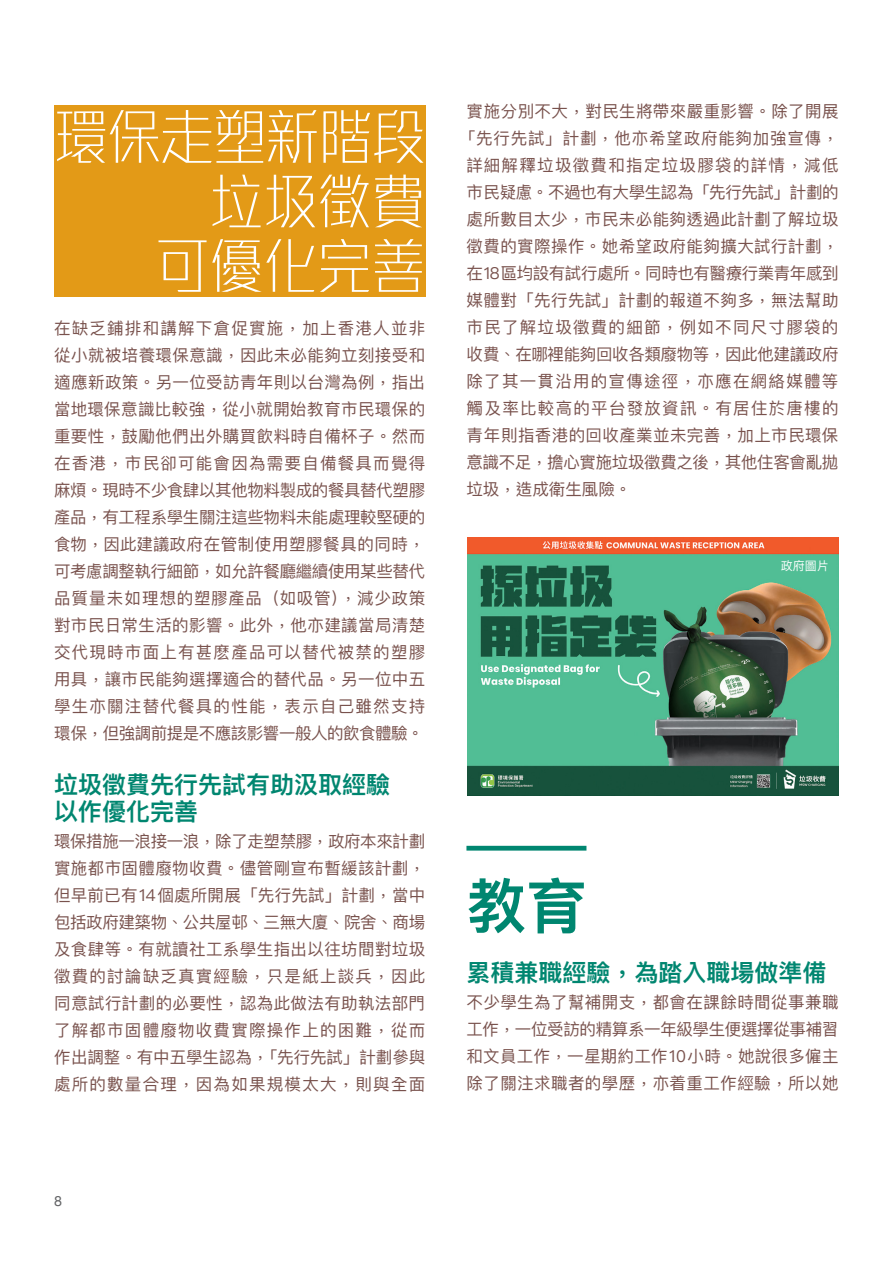
<style>
.page{position:relative;width:893px;height:1263px;background:#fff}
.page>*{position:absolute;margin:0;border:0;box-sizing:border-box;transform-origin:0 0}
.t1{font:300 60px/64.5px "M Stiff Hei HK";color:#fff;text-align:right;scale:.9 1}
.t2{font:600 60px "Ping Fang HK";color:#008670}
.t3{font:600 24px/27px "Ping Fang HK";color:#008670}
.t4{font:16.5px/27px "Ping Fang HK";letter-spacing:.025em;color:#79524d;text-align:justify}
.t5{font:16.5px "Ping Fang HK";letter-spacing:.075em;color:#79524d}
.t6{font:16.5px "Ping Fang HK";letter-spacing:-.025em;color:#79524d}
.t7{font:16.5px "Ping Fang HK";letter-spacing:-.02em;color:#79524d}
.t8{font:16.5px "Ping Fang HK";letter-spacing:.05em;color:#79524d}
.t9{font:16.5px "Ping Fang HK";letter-spacing:.08em;color:#79524d}
.t10{font:16.5px "Ping Fang HK";color:#79524d}
.t11{font:14.25px "Helvetica Neue";color:#636466}
.t12{font:12px "Ping Fang HK";color:#fff}
</style>
<div class="page">
<div style="left:466px;top:846px;width:120px;height:5px;background:#008670"></div>
<img style="left:468px;top:537px;width:371px;height:258px">
<div style="left:54px;top:105px;width:371px;height:191px;background:#e39a17"></div>
<h1 class="t1" style="left:54px;top:104px;width:414px">環保走塑新階段垃圾徵費<br>可優化完善</h1>
<p class="t4" style="left:54px;top:314px;width:373px">在缺乏鋪排和講解下倉促實施，加上香港人並非從小就被培養環保意識，因此未必能夠立刻接受和適應新政策。另一位受訪青年則以台灣為例，指出當地環保意識比較強，從小就開始教育市民環保的重要性，鼓勵他們出外購買飲料時自備杯子。然而在香港，市民卻可能會因為需要自備餐具而覺得麻煩。現時不少食肆以其他物料製成的餐具替代塑膠產品，有工程系學生關注這些物料未能處理較堅硬的食物，因此建議政府在管制使用塑膠餐具的同時，可考慮調整執行細節，如允許餐廳繼續使用某些替代品質量未如理想的塑膠產品（如吸管），減少政策對市民日常生活的影響。此外，他亦建議當局清楚交代現時市面上有甚麽產品可以替代被禁的塑膠用具，讓市民能夠選擇適合的替代品。另一位中五學生亦關注替代餐具的性能，表示自己雖然支持環保，但強調前提是不應該影響一般人的飲食體驗。</p>
<h2 class="t3" style="left:54px;top:771px;width:337px">垃圾徵費先行先試有助汲取經驗以作優化完善</h2>
<p class="t4" style="left:54px;top:827px;width:373px">環保措施一浪接一浪，除了走塑禁膠，政府本來計劃實施都市固體廢物收費。儘管剛宣布暫緩該計劃，但早前已有14個處所開展「先行先試」計劃，當中包括政府建築物、公共屋邨、三無大廈、院舍、商場及食肆等。有就讀社工系學生指出以往坊間對垃圾徵費的討論缺乏真實經驗，只是紙上談兵，因此同意試行計劃的必要性，認為此做法有助執法部門了解都市固體廢物收費實際操作上的困難，從而作出調整。有中五學生認為，「先行先試」計劃參與處所的數量合理，因為如果規模太大，則與全面</p>
<p class="t11" style="left:54px;top:1191px;width:9px">8</p>
<p class="t4" style="left:466px;top:97px;width:374px">實施分別不大，對民生將帶來嚴重影響。除了開展</p>
<p class="t8" style="left:459px;top:128px;width:381px">「先行先試」計劃，他亦希望政府能夠加強宣傳，</p>
<p class="t9" style="left:466px;top:155px;width:374px">詳細解釋垃圾徵費和指定垃圾膠袋的詳情，減低</p>
<p class="t6" style="left:466px;top:182px;width:374px">市民疑慮。不過也有大學生認為「先行先試」計劃的</p>
<p class="t4" style="left:466px;top:205px;width:374px">處所數目太少，市民未必能夠透過此計劃了解垃圾</p>
<p class="t4" style="left:466px;top:232px;width:374px">徵費的實際操作。她希望政府能夠擴大試行計劃，</p>
<p class="t6" style="left:466px;top:263px;width:374px">在18區均設有試行處所。同時也有醫療行業青年感到</p>
<p class="t4" style="left:466px;top:286px;width:374px">媒體對「先行先試」計劃的報道不夠多，無法幫助</p>
<p class="t5" style="left:466px;top:317px;width:373px">市民了解垃圾徵費的細節，例如不同尺寸膠袋的</p>
<p class="t7" style="left:466px;top:344px;width:374px">收費、在哪裡能夠回收各類廢物等，因此他建議政府</p>
<p class="t5" style="left:466px;top:371px;width:373px">除了其一貫沿用的宣傳途徑，亦應在網絡媒體等</p>
<p class="t5" style="left:466px;top:398px;width:374px">觸及率比較高的平台發放資訊。有居住於唐樓的</p>
<p class="t4" style="left:466px;top:421px;width:373px">青年則指香港的回收產業並未完善，加上市民環保</p>
<p class="t7" style="left:466px;top:452px;width:373px">意識不足，擔心實施垃圾徵費之後，其他住客會亂拋</p>
<p class="t10" style="left:466px;top:479px;width:166px">垃圾，造成衛生風險。</p>
<p class="t12" style="left:781px;top:558px;width:49px">政府圖片</p>
<h1 class="t2" style="left:466px;top:869px;width:121px">教育</h1>
<h2 class="t3" style="left:466px;top:959px;width:361px">累積兼職經驗，為踏入職場做準備</h2>
<p class="t4" style="left:466px;top:988px;width:374px">不少學生為了幫補開支，都會在課餘時間從事兼職工作，一位受訪的精算系一年級學生便選擇從事補習和文員工作，一星期約工作10小時。她說很多僱主除了關注求職者的學歷，亦着重工作經驗，所以她</p>
</div>
